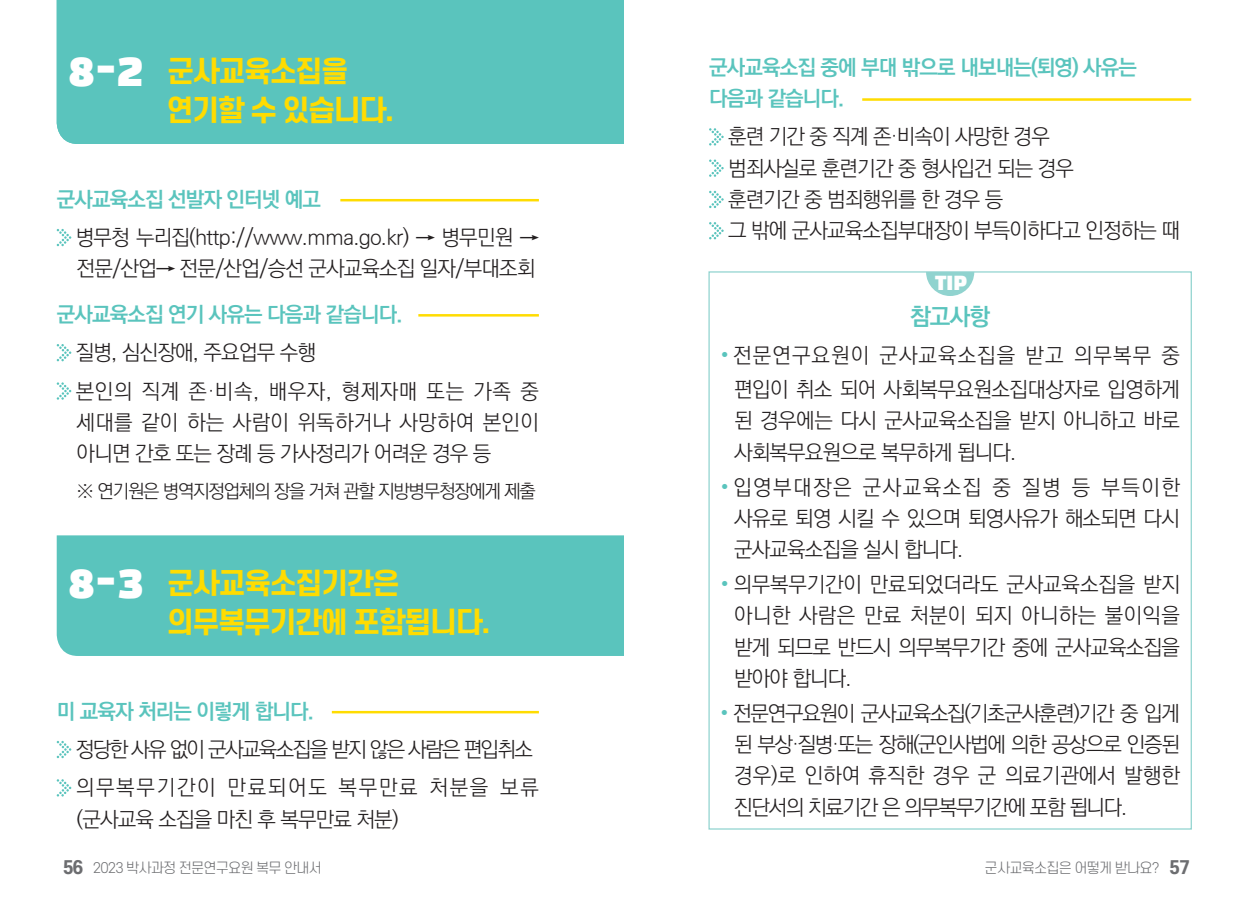
<style>
.page{position:relative;width:1248px;height:908px;background:#fff}
.page>*{position:absolute;margin:0;border:0;box-sizing:border-box;transform-origin:0 0}
.t1{font:800 28.5px/38.8px "S Core Dream 7";letter-spacing:-.06em;color:#ffdc01}
.t2{font:23.75px "Ko Pub World Dotum PB";color:#5ac4bd}
.t3{font:21.25px/31.2px "Ko Pub World Dotum PL";letter-spacing:-.04em;color:#231f20;text-align:justify}
.t4{font:21.25px/31.2px "Ko Pub World Dotum PB";letter-spacing:-.04em;color:#5ac4bd}
.t5{font:21.25px/38.2px "Ko Pub World Dotum PL";letter-spacing:-.075em;color:#231f20}
.t6{font:21.25px/31.2px "Ko Pub World Dotum PL";letter-spacing:.01em;color:#231f20}
.t7{font:21.25px/31.2px "Ko Pub World Dotum PL";letter-spacing:-.02em;color:#231f20}
.t8{font:21.25px/38.2px "Ko Pub World Dotum PL";letter-spacing:.025em;color:#231f20}
.t9{font:19px "Black Han Sans";color:#fff}
.t10{font:18.75px "Ko Pub World Dotum PL";letter-spacing:-.06em;color:#231f20}
.t11{font:300 13.75px "S Core Dream 3";letter-spacing:-.06em;color:#6c6d70}
.s1{font-family:"Black Han Sans";font-weight:400;font-size:45px;color:#fff}
.s2{color:#5ac4bd}
.s3{font-family:"S Core Dream 7";font-weight:800;font-size:17.5px}
</style>
<div class="page">
<div style="left:57px;top:0;width:567px;height:144px;background:#5ac4bd"></div>
<hr style="left:340px;top:199px;width:199px;height:2px;background:#ffdc01">
<svg style="left:57px;top:229px;width:14px;height:17px"></svg>
<hr style="left:418px;top:314px;width:121px;height:2px;background:#ffdc01">
<svg style="left:57px;top:344px;width:14px;height:17px"></svg>
<svg style="left:57px;top:382px;width:14px;height:17px"></svg>
<div style="left:57px;top:535px;width:567px;height:120px;background:#5ac4bd"></div>
<hr style="left:332px;top:710px;width:207px;height:3px;background:#ffdc01">
<svg style="left:57px;top:740px;width:14px;height:17px"></svg>
<svg style="left:57px;top:779px;width:14px;height:17px"></svg>
<hr style="left:862px;top:98px;width:329px;height:3px;background:#ffdc01">
<svg style="left:709px;top:128px;width:14px;height:17px"></svg>
<svg style="left:709px;top:159px;width:14px;height:18px"></svg>
<svg style="left:709px;top:191px;width:14px;height:17px"></svg>
<svg style="left:709px;top:222px;width:14px;height:17px"></svg>
<svg style="left:926px;top:272px;width:48px;height:24px"></svg>
<h1 class="t1" style="left:167px;top:51px;width:229px;text-indent:-98px"><span class="s1">8-2</span> 군사교육소집을 연기할 수 있습니다.</h1>
<p class="t4" style="left:57px;top:184px;width:266px">군사교육소집 선발자 인터넷 예고</p>
<p class="t3" style="left:76px;top:222px;width:464px">병무청 누리집(http://www.mma.go.kr) → 병무민원 → 전문/산업→ 전문/산업/승선 군사교육소집 일자/부대조회</p>
<p class="t4" style="left:57px;top:299px;width:347px">군사교육소집 연기 사유는 다음과 같습니다.</p>
<p class="t8" style="left:76px;top:334px;width:464px">질병, 심신장애, 주요업무 수행<br>본인의 직계 존·비속, 배우자, 형제자매 또는 가족 중</p>
<p class="t6" style="left:77px;top:407px;width:463px">세대를 같이 하는 사람이 위독하거나 사망하여 본인이 아니면 간호 또는 장례 등 가사정리가 어려운 경우 등</p>
<p class="t10" style="left:77px;top:477px;width:460px">※ 연기원은 병역지정업체의 장을 거쳐 관할 지방병무청장에게 제출</p>
<h1 class="t1" style="left:167px;top:563px;width:325px;text-indent:-99px"><span class="s1">8-3</span> 군사교육소집기간은 의무복무기간에 포함됩니다.</h1>
<p class="t4" style="left:57px;top:696px;width:259px">미 교육자 처리는 이렇게 합니다.</p>
<p class="t5" style="left:76px;top:730px;width:464px">정당한 사유 없이 군사교육소집을 받지 않은 사람은 편입취소 의무복무기간이 만료되어도 복무만료 처분을 보류</p>
<p class="t3" style="left:77px;top:803px;width:323px">(군사교육 소집을 마친 후 복무만료 처분)</p>
<p class="t4" style="left:709px;top:52px;width:429px">군사교육소집 중에 부대 밖으로 내보내는(퇴영) 사유는 다음과 같습니다.</p>
<p class="t3" style="left:728px;top:122px;width:453px;text-align:left">훈련 기간 중 직계 존·비속이 사망한 경우<br>범죄사실로 훈련기간 중 형사입건 되는 경우<br>훈련기간 중 범죄행위를 한 경우 등<br>그 밖에 군사교육소집부대장이 부득이하다고 인정하는 때</p>
<p class="t9" style="left:935px;top:274px;width:33px">TIP</p>
<p class="t2" style="left:910px;top:299px;width:81px">참고사항</p>
<p class="t3" style="left:720px;top:339px;width:461px;line-height:33.8px;text-align:right"><span class="s2">•</span> 전문연구요원이 군사교육소집을 받고 의무복무 중 편입이 취소 되어 사회복무요원소집대상자로 입영하게</p>
<p class="t7" style="left:734px;top:405px;width:447px">된 경우에는 다시 군사교육소집을 받지 아니하고 바로 사회복무요원으로 복무하게 됩니다.</p>
<p class="t3" style="left:734px;top:471px;width:447px;text-indent:-14px"><span class="s2">•</span> 입영부대장은 군사교육소집 중 질병 등 부득이한 사유로 퇴영 시킬 수 있으며 퇴영사유가 해소되면 다시 군사교육소집을 실시 합니다.</p>
<p class="t3" style="left:734px;top:569px;width:447px;text-indent:-14px"><span class="s2">•</span> 의무복무기간이 만료되었더라도 군사교육소집을 받지 아니한 사람은 만료 처분이 되지 아니하는 불이익을 받게 되므로 반드시 의무복무기간 중에 군사교육소집을 받아야 합니다.</p>
<p class="t3" style="left:734px;top:697px;width:447px;text-indent:-14px"><span class="s2">•</span> 전문연구요원이 군사교육소집(기초군사훈련)기간 중 입게 된 부상·질병·또는 장해(군인사법에 의한 공상으로 인증된 경우)로 인하여 휴직한 경우 군 의료기관에서 발행한 진단서의 치료기간 은 의무복무기간에 포함 됩니다.</p>
<p class="t11" style="left:63px;top:857px;width:261px"><span class="s3">56</span> 2023 박사과정 전문연구요원 복무 안내서</p>
<p class="t11" style="left:984px;top:857px;width:207px">군사교육소집은 어떻게 받나요? <span class="s3">57</span></p>
</div>
